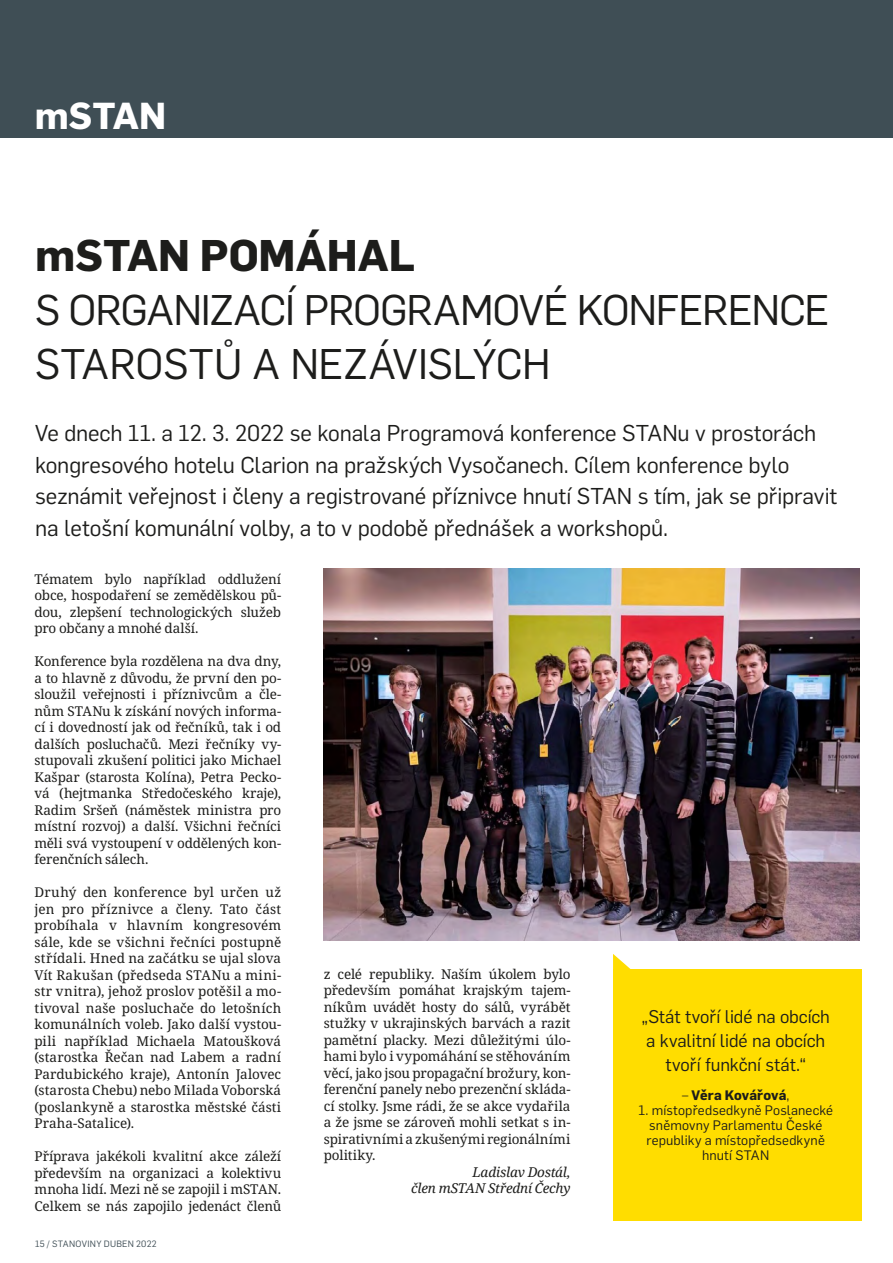
<style>
.page{position:relative;width:893px;height:1263px;background:#fff}
.page>*{position:absolute;margin:0;border:0;box-sizing:border-box;transform-origin:0 0}
.t1{font:700 43.5px "Flama";color:#1d1d1b}
.t2{font:42px/54px "Flama";letter-spacing:-.025em;color:#1d1d1b}
.t3{font:700 36.9px "Flama";color:#fff}
.t4{font:22.5px/31.5px "Flama";letter-spacing:-.005em;color:#1d1d1b}
.t5{font:18px/24px "Flama";letter-spacing:-.005em;color:#1d1d1b;text-align:center}
.t6{font:13.5px/16.5px "Noto Serif";letter-spacing:-.01em;color:#1d1d1b;text-align:justify}
.t7{font:13.5px/15px "Flama";letter-spacing:.01em;color:#1d1d1b;text-align:center}
.t8{font:italic 13.5px/16.5px "Noto Serif";letter-spacing:-.015em;color:#1d1d1b;text-align:right}
.t9{font:700 13.5px "Flama";letter-spacing:.005em;color:#1d1d1b}
.t10{font:9px "Flama";letter-spacing:.03em;color:#3f4e55}
.s1{font-weight:400}
</style>
<div class="page">
<div style="left:0;top:0;width:893px;height:138px;background:#3f4e55"></div>
<img style="left:324px;top:569px;width:536px;height:371px">
<svg style="left:613px;top:954px;width:18px;height:15px"></svg>
<div style="left:613px;top:969px;width:248px;height:251px;background:#fd0"></div>
<h3 class="t3" style="left:35px;top:89px;width:133px">mSTAN</h3>
<h1 class="t1" style="left:35px;top:224px;width:382px">mSTAN POMÁHAL</h1>
<h2 class="t2" style="left:35px;top:280px;width:796px">S ORGANIZACÍ PROGRAMOVÉ KONFERENCE<br>STAROSTŮ A NEZÁVISLÝCH</h2>
<p class="t4" style="left:35px;top:416px;width:804px">Ve dnech 11. a 12. 3. 2022 se konala Programová konference STANu v prostorách kongresového hotelu Clarion na pražských Vysočanech. Cílem konference bylo seznámit veřejnost i členy a registrované příznivce hnutí STAN s tím, jak se připravit na letošní komunální volby, a to v podobě přednášek a workshopů.</p>
<p class="t6" style="left:35px;top:571px;width:248px">Tématem bylo například oddlužení obce, hospodaření se zemědělskou pů&shy;dou, zlepšení technologických služeb pro občany a mnohé další.</p>
<p class="t6" style="left:35px;top:653px;width:248px">Konference byla rozdělena na dva dny, a to hlavně z důvodu, že první den po&shy;sloužil veřejnosti i příznivcům a čle&shy;nům STANu k získání nových informa&shy;cí i dovedností jak od řečníků, tak i od dalších posluchačů. Mezi řečníky vy&shy;stupovali zkušení politici jako Michael Kašpar (starosta Kolína), Petra Pecko&shy;vá (hejtmanka Středočeského kraje), Radim Sršeň (náměstek ministra pro místní rozvoj) a další. Všichni řečníci měli svá vystoupení v oddělených kon&shy;ferenčních sálech.</p>
<p class="t6" style="left:35px;top:884px;width:248px">Druhý den konference byl určen už jen pro příznivce a členy. Tato část probíhala v hlavním kongresovém sále, kde se všichni řečníci postupně střídali. Hned na začátku se ujal slova Vít Rakušan (předseda STANu a mini&shy;str vnitra), jehož proslov potěšil a mo&shy;tivoval naše posluchače do letošních komunálních voleb. Jako další vystou&shy;pili například Michaela Matoušková (starostka Řečan nad Labem a radní Pardubického kraje), Antonín Jalovec (starosta Chebu) nebo Milada Voborská (poslankyně a starostka městské části Praha-Satalice).</p>
<p class="t6" style="left:35px;top:1148px;width:248px">Příprava jakékoli kvalitní akce záleží především na organizaci a kolektivu mnoha lidí. Mezi ně se zapojil i mSTAN.<br>Celkem se nás zapojilo jedenáct členů</p>
<p class="t10" style="left:35px;top:1238px;width:123px">15 / STANOVINY DUBEN 2022</p>
<p class="t6" style="left:324px;top:966px;width:248px">z celé republiky. Naším úkolem bylo především pomáhat krajským tajem&shy;níkům uvádět hosty do sálů, vyrábět stužky v ukrajinských barvách a razit pamětní placky. Mezi důležitými úlo&shy;hami bylo i vypomáhání se stěhováním věcí, jako jsou propagační brožury, kon&shy;ferenční panely nebo prezenční skláda&shy;cí stolky. Jsme rádi, že se akce vydařila a že jsme se zároveň mohli setkat s in&shy;spirativními a zkušenými regionálními politiky.</p>
<p class="t8" style="left:411px;top:1163px;width:161px">Ladislav Dostál,<br>člen mSTAN Střední Čechy</p>
<h3 class="t5" style="left:641px;top:1004px;width:190px">„Stát tvoří lidé na obcích a kvalitní lidé na obcích tvoří funkční stát.“</h3>
<p class="t9" style="left:682px;top:1085px;width:109px"><span class="s1">–</span> Věra Kovářová<span class="s1">,</span></p>
<p class="t7" style="left:639px;top:1102px;width:196px">1. místopředsedkyně Poslanecké sněmovny Parlamentu České republiky a místopředsedkyně hnutí STAN</p>
</div>
